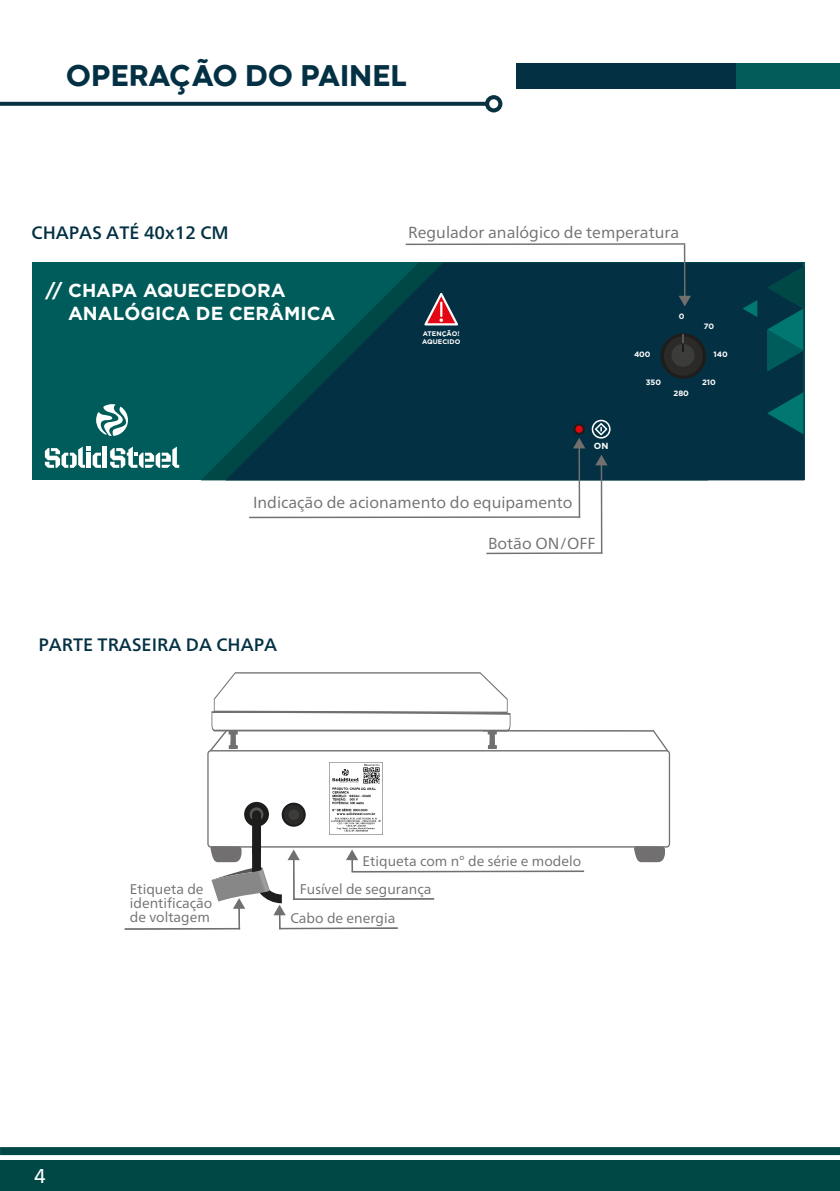
<style>
.page{position:relative;width:840px;height:1191px;background:#fff}
.page>*{position:absolute;margin:0;border:0;box-sizing:border-box;transform-origin:0 0}
.t1{font:800 31px "Codec Warm Trial";color:#033143}
.t2{font:20px "Frutiger Neue LT";color:#fff}
.t3{font:700 18.8px/22.6px "Gotham";color:#fff}
.t4{font:500 18px "Frutiger Neue LT";color:#033143}
.t5{font:16px "Frutiger Neue LT";color:#716f6f}
.t6{font:14px/14px "Frutiger Neue LT";color:#716f6f}
.t7{font:700 8.8px "Gotham";color:#fff}
.t8{font:700 7.8px "Gotham";color:#fff}
.t9{font:700 6.6px/8px "Gotham";color:#fff}
</style>
<div class="page">
<div style="left:0;top:1160px;width:839px;height:31px;background:#004846"></div>
<div style="left:0;top:1147px;width:839px;height:8px;background:#004846"></div>
<div style="left:32px;top:262px;width:771px;height:218px;background:#005c5a"></div>
<svg style="left:225px;top:262px;width:578px;height:218px;fill:#033143"></svg>
<svg style="left:742px;top:300px;width:14px;height:17px"></svg>
<svg style="left:766px;top:262px;width:38px;height:172px;background:#014950"></svg>
<svg style="left:424px;top:293px;width:34px;height:32px"></svg>
<svg style="left:591px;top:420px;width:19px;height:18px"></svg>
<div style="left:102px;top:446px;width:5px;height:22px;background:#fff"></div>
<svg style="left:45px;top:446px;width:56px;height:22px"></svg>
<svg style="left:110px;top:446px;width:69px;height:22px"></svg>
<svg style="left:96px;top:404px;width:32px;height:32px"></svg>
<svg style="left:0;top:102px;width:485px;height:4px;background:#143c4b"></svg>
<div style="left:485px;top:95px;width:17px;height:17px;background:#083242;border-radius:50%"></div>
<div style="left:489px;top:99px;width:9px;height:9px;background:#fff;border-radius:50%"></div>
<div style="left:516px;top:63px;width:323px;height:25px;background:#033143"></div>
<div style="left:736px;top:63px;width:103px;height:25px;background:#035c5a"></div>
<hr style="left:486px;top:552px;width:116px;height:2px;background:#726f6f">
<svg style="left:595px;top:455px;width:12px;height:10px"></svg>
<hr style="left:600px;top:461px;width:2px;height:92px;background:#726f6f">
<svg style="left:572px;top:423px;width:13px;height:25px"></svg>
<hr style="left:578px;top:443px;width:2px;height:75px;background:#726f6f">
<hr style="left:405px;top:243px;width:280px;height:2px;background:#726f6f">
<svg style="left:678px;top:296px;width:12px;height:10px"></svg>
<hr style="left:683px;top:244px;width:2px;height:56px;background:#726f6f">
<hr style="left:249px;top:516px;width:331px;height:2px;background:#726f6f">
<div style="left:660px;top:333px;width:45px;height:46px;background:#1d1d1b;border-radius:50%"></div>
<div style="left:663px;top:336px;width:39px;height:40px;background:#2b2a29;border-radius:50%"></div>
<div style="left:671px;top:344px;width:23px;height:23px;background:#3c3c3b;border-radius:50%"></div>
<svg style="left:682px;top:334px;width:1px;height:18px"></svg>
<svg style="left:633px;top:847px;width:31px;height:15px"></svg>
<svg style="left:207px;top:750px;width:462px;height:97px"></svg>
<div style="left:244px;top:802px;width:25px;height:24px;background:#1d1d1b;border-radius:50%"></div>
<div style="left:249px;top:807px;width:14px;height:14px;background:#575756;border-radius:50%"></div>
<svg style="left:281px;top:802px;width:24px;height:24px"></svg>
<div style="left:284px;top:804px;width:19px;height:20px;background:#2b2a29;border-radius:50%"></div>
<div style="left:288px;top:809px;width:11px;height:11px;background:#313130;border-radius:50%"></div>
<hr style="left:293px;top:898px;width:141px;height:2px;background:#726f6f">
<hr style="left:279px;top:927px;width:118px;height:2px;background:#726f6f">
<hr style="left:125px;top:928px;width:115px;height:1px;background:#726f6f">
<svg style="left:346px;top:849px;width:12px;height:11px"></svg>
<hr style="left:351px;top:851px;width:2px;height:20px;background:#726f6f">
<hr style="left:351px;top:870px;width:232px;height:2px;background:#726f6f">
<svg style="left:210px;top:810px;width:90px;height:119px"></svg>
<hr style="left:238px;top:904px;width:2px;height:25px;background:#726f6f">
<svg style="left:210px;top:672px;width:457px;height:79px"></svg>
<img style="left:325px;top:760px;width:61px;height:76px">
<h1 class="t1" style="left:66px;top:56px;width:343px">OPERAÇÃO DO PAINEL</h1>
<p class="t4" style="left:32px;top:222px;width:198px">CHAPAS ATÉ 40x12 CM</p>
<h3 class="t3" style="left:68px;top:278px;width:269px;text-indent:-23px">// CHAPA AQUECEDORA<br>ANALÓGICA DE CERÂMICA</h3>
<p class="t5" style="left:408px;top:223px;width:272px">Regulador analógico de temperatura</p>
<p class="t9" style="left:422px;top:329px;width:40px">ATENÇÃO!<br>AQUECIDO</p>
<p class="t7" style="left:593px;top:441px;width:16px">ON</p>
<p class="t8" style="left:633px;top:349px;width:18px">400</p>
<p class="t8" style="left:645px;top:378px;width:17px">350</p>
<p class="t8" style="left:678px;top:311px;width:7px">0</p>
<p class="t8" style="left:673px;top:389px;width:17px">280</p>
<p class="t8" style="left:703px;top:322px;width:12px">70</p>
<p class="t8" style="left:713px;top:350px;width:16px">140</p>
<p class="t8" style="left:701px;top:378px;width:15px">210</p>
<p class="t5" style="left:253px;top:493px;width:321px">Indicação de acionamento do equipamento</p>
<p class="t5" style="left:487px;top:533px;width:109px">Botão ON/OFF</p>
<p class="t4" style="left:38px;top:634px;width:240px">PARTE TRASEIRA DA CHAPA</p>
<p class="t6" style="left:130px;top:881px;width:84px">Etiqueta de identificação de voltagem</p>
<p class="t6" style="left:362px;top:854px;width:220px">Etiqueta com n° de série e modelo</p>
<p class="t6" style="left:300px;top:881px;width:133px">Fusível de segurança</p>
<p class="t6" style="left:290px;top:911px;width:106px">Cabo de energia</p>
<h2 class="t2" style="left:34px;top:1164px;width:13px">4</h2>
</div>
